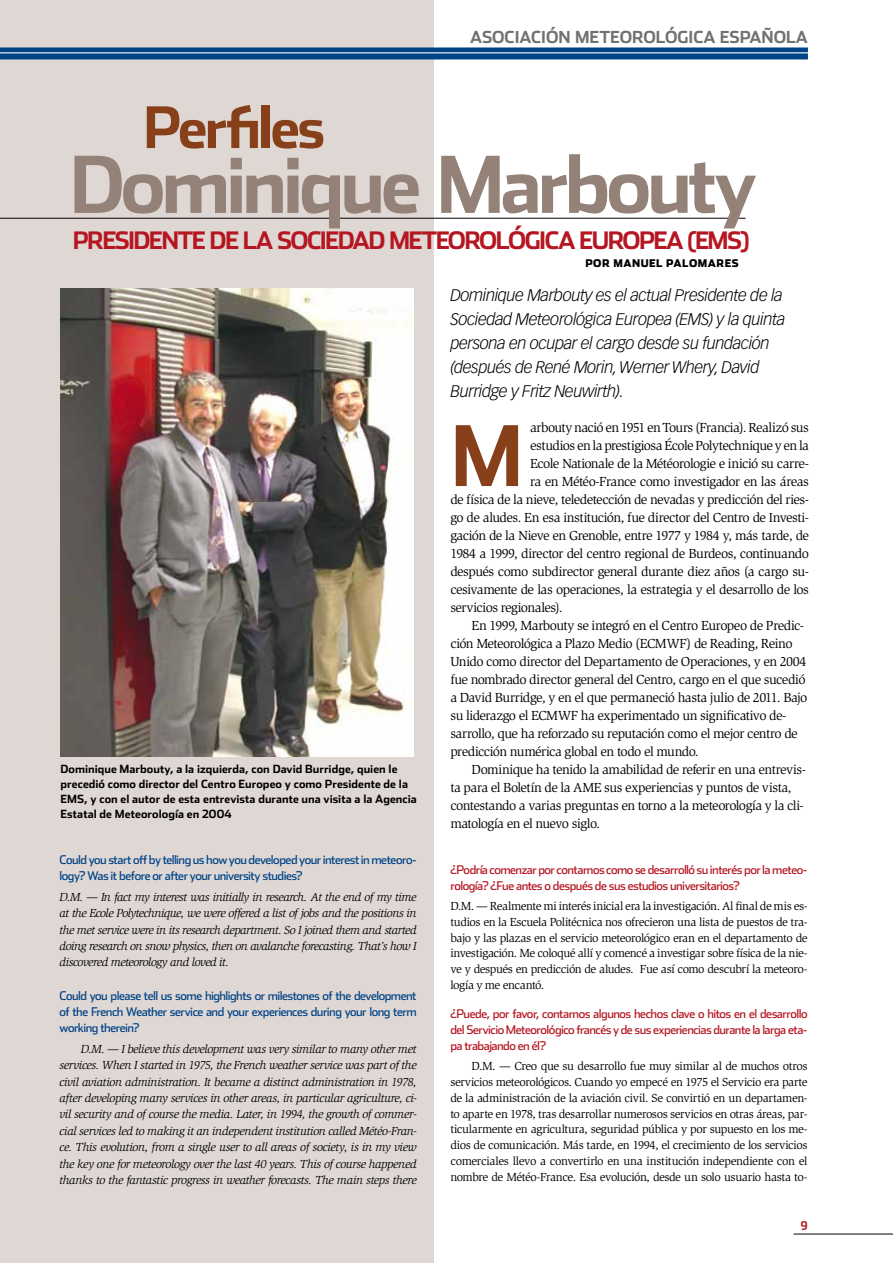
<style>
.page{position:relative;width:893px;height:1263px;background:#fff}
.page>*{position:absolute;margin:0;border:0;box-sizing:border-box;transform-origin:0 0}
.t1{font:700 83.1px "Stainless";color:#88401a}
.t2{font:700 78px "Stainless";letter-spacing:-.06em;color:#948177}
.t3{font:700 57px "Stainless";letter-spacing:-.055em;color:#88401a}
.t4{font:700 24px "Stainless";letter-spacing:-.07em;color:#b51621}
.t5{font:italic 300 16.5px/24px "Vectora LT Std";letter-spacing:-.03em;color:#000}
.t6{font:700 16.5px "Stainless";color:#707172}
.t7{font:13.5px "Slimbach Std";letter-spacing:-.04em;color:#000}
.t8{font:italic 12px/16.4px "Slimbach Std";letter-spacing:-.035em;color:#000;text-align:justify}
.t9{font:12px/15.9px "Slimbach Std";letter-spacing:-.035em;color:#000;text-align:justify}
.t10{font:12px/15.9px "Stainless";letter-spacing:-.045em;color:#b51621}
.t11{font:12px/16.4px "Stainless";letter-spacing:-.045em;color:#004387}
.t12{font:700 12px "Stainless Cond";color:#b51621}
.t13{font:700 11.25px/15px "Stainless";letter-spacing:.005em;color:#000}
.t14{font:900 10.5px "Stainless";letter-spacing:.05em;color:#000}
</style>
<div class="page">
<hr style="left:794px;top:1234px;width:99px;height:1px;background:#000">
<div style="left:0;top:0;width:434px;height:1263px;background:#dfd7d3"></div>
<hr style="left:0;top:218px;width:746px;height:1px;background:#000">
<img style="left:61px;top:288px;width:352px;height:468px">
<div style="left:0;top:47px;width:808px;height:12px;background:#004387"></div>
<hr style="left:0;top:52px;width:808px;height:1px;background:#fff">
<h3 class="t3" style="left:143px;top:94px;width:184px">Perfiles</h3>
<p class="t6" style="left:470px;top:27px;width:339px">ASOCIACIÓN METEOROLÓGICA ESPAÑOLA</p>
<h2 class="t2" style="left:69px;top:138px;width:689px">Dominique Marbouty</h2>
<p class="t14" style="left:585px;top:257px;width:155px">POR MANUEL PALOMARES</p>
<h3 class="t4" style="left:73px;top:226px;width:29px">Presidente</h3>
<h3 class="t4" style="left:210px;top:226px;width:96px">de la Sociedad</h3>
<h3 class="t4" style="left:389px;top:226px;width:35px">Meteorológica</h3>
<h3 class="t4" style="left:579px;top:226px;width:29px">Europea</h3>
<h3 class="t4" style="left:687px;top:226px;width:64px">(EMS)</h3>
<p class="t13" style="left:61px;top:761px;width:358px">Dominique Marbouty, a la izquierda, con David Burridge, quien le precedió como director del Centro Europeo y como Presidente de la EMS, y con el autor de esta entrevista durante una visita a la Agencia Estatal de Meteorología en 2004</p>
<p class="t11" style="left:60px;top:852px;width:359px">Could you start off by telling us how you developed your interest in meteoro&shy;logy? Was it before or after your university studies?</p>
<p class="t8" style="left:60px;top:889px;width:359px">D.M. — In fact my interest was initially in research. At the end of my time at the Ecole Polytechnique, we were offered a list of jobs and the positions in the met service were in its research department. So I joined them and started doing research on snow physics, then on avalanche forecasting. That’s how I discovered meteorology and loved it.</p>
<p class="t11" style="left:60px;top:987px;width:359px;text-align:justify">Could you please tell us some highlights or milestones of the development of the French Weather service and your experiences during your long term working therein?</p>
<p class="t8" style="left:60px;top:1041px;width:359px;text-indent:21px">D.M. — I believe this development was very similar to many other met services. When I started in 1975, the French weather service was part of the civil aviation administration. It became a distinct administration in 1978, after developing many services in other areas, in particular agriculture, ci&shy;vil security and of course the media. Later, in 1994, the growth of commer&shy;cial services led to making it an independent institution called Météo-Fran&shy;ce. This evolution, from a single user to all areas of society, is in my view the key one for meteorology over the last 40 years. This of course happened thanks to the fantastic progress in weather forecasts. The main steps there</p>
<p class="t5" style="left:450px;top:283px;width:336px">Dominique Marbouty es el actual Presidente de la Sociedad Meteorológica Europea (EMS) y la quinta persona en ocupar el cargo desde su fundación (después de René Morin, Werner Whery, David Burridge y Fritz Neuwirth).</p>
<h1 class="t1" style="left:450px;top:407px;width:75px">M</h1>
<p class="t7" style="left:530px;top:420px;width:280px">arbouty nació en 1951 en Tours (Francia). Realizó sus</p>
<p class="t7" style="left:530px;top:438px;width:280px">estudios en la prestigiosa École Polytechnique y en la</p>
<p class="t7" style="left:530px;top:456px;width:280px">Ecole Nationale de la Météorologie e inició su carre-</p>
<p class="t7" style="left:530px;top:474px;width:280px">ra en Météo-France como investigador en las áreas</p>
<p class="t7" style="left:450px;top:492px;width:360px">de física de la nieve, teledetección de nevadas y predicción del ries-</p>
<p class="t7" style="left:450px;top:510px;width:360px">go de aludes. En esa institución, fue director del Centro de Investi-</p>
<p class="t7" style="left:450px;top:528px;width:360px">gación de la Nieve en Grenoble, entre 1977 y 1984 y, más tarde, de</p>
<p class="t7" style="left:450px;top:546px;width:360px">1984 a 1999, director del centro regional de Burdeos, continuando</p>
<p class="t7" style="left:450px;top:564px;width:360px">después como subdirector general durante diez años (a cargo su-</p>
<p class="t7" style="left:450px;top:582px;width:360px">cesivamente de las operaciones, la estrategia y el desarrollo de los</p>
<p class="t7" style="left:450px;top:600px;width:114px">servicios regionales).</p>
<p class="t7" style="left:472px;top:618px;width:334px">En 1999, Marbouty se integró en el Centro Europeo de Predic-</p>
<p class="t7" style="left:450px;top:636px;width:344px">ción Meteorológica a Plazo Medio (ECMWF) de Reading, Reino</p>
<p class="t7" style="left:450px;top:654px;width:358px">Unido como director del Departamento de Operaciones, y en 2004</p>
<p class="t7" style="left:450px;top:672px;width:357px">fue nombrado director general del Centro, cargo en el que sucedió</p>
<p class="t7" style="left:450px;top:690px;width:359px">a David Burridge, y en el que permaneció hasta julio de 2011. Bajo</p>
<p class="t7" style="left:450px;top:708px;width:338px">su liderazgo el ECMWF ha experimentado un significativo de-</p>
<p class="t7" style="left:450px;top:726px;width:349px">sarrollo, que ha reforzado su reputación como el mejor centro de</p>
<p class="t7" style="left:450px;top:744px;width:250px">predicción numérica global en todo el mundo.</p>
<p class="t7" style="left:472px;top:762px;width:336px">Dominique ha tenido la amabilidad de referir en una entrevis-</p>
<p class="t7" style="left:450px;top:780px;width:343px">ta para el Boletín de la AME sus experiencias y puntos de vista,</p>
<p class="t7" style="left:450px;top:798px;width:355px">contestando a varias preguntas en torno a la meteorología y la cli-</p>
<p class="t7" style="left:450px;top:816px;width:151px">matología en el nuevo siglo.</p>
<p class="t10" style="left:450px;top:861px;width:359px">¿Podría comenzar por contarnos como se desarrolló su interés por la meteo&shy;rología? ¿Fue antes o después de sus estudios universitarios?</p>
<p class="t9" style="left:450px;top:898px;width:359px">D.M. — Realmente mi interés inicial era la investigación. Al final de mis es&shy;tudios en la Escuela Politécnica nos ofrecieron una lista de puestos de tra&shy;bajo y las plazas en el servicio meteorológico eran en el departamento de investigación. Me coloqué allí y comencé a investigar sobre física de la nie&shy;ve y después en predicción de aludes. Fue así como descubrí la meteoro&shy;logía y me encantó.</p>
<p class="t10" style="left:450px;top:1006px;width:359px;text-align:justify">¿Puede, por favor, contarnos algunos hechos clave o hitos en el desarrollo del Servicio Meteorológico francés y de sus experiencias durante la larga eta&shy;pa trabajando en él?</p>
<p class="t9" style="left:450px;top:1058px;width:359px;text-indent:21px">D.M. — Creo que su desarrollo fue muy similar al de muchos otros servicios meteorológicos. Cuando yo empecé en 1975 el Servicio era parte de la administración de la aviación civil. Se convirtió en un departamen&shy;to aparte en 1978, tras desarrollar numerosos servicios en otras áreas, par&shy;ticularmente en agricultura, seguridad pública y por supuesto en los me&shy;dios de comunicación. Más tarde, en 1994, el crecimiento de los servicios comerciales llevo a convertirlo en una institución independiente con el nombre de Météo-France. Esa evolución, desde un solo usuario hasta to-</p>
<p class="t12" style="left:801px;top:1218px;width:8px">9</p>
</div>
